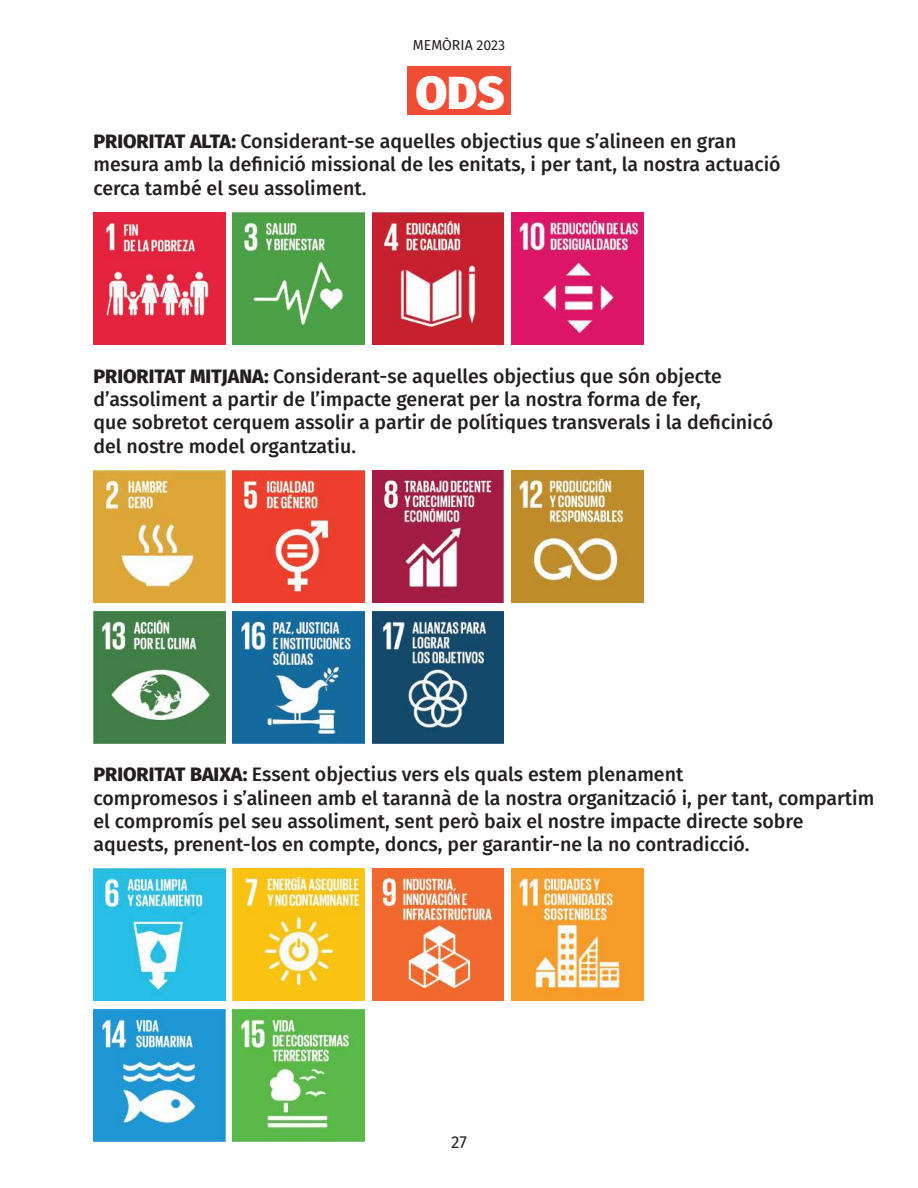
<style>
.page{position:relative;width:918px;height:1188px;background:#fff}
.page>*{position:absolute;margin:0;border:0;box-sizing:border-box;transform-origin:0 0}
.t1{font:800 46.2px "Fira Sans";color:#fff}
.t2{font:500 19.5px/23.4px "Fira Sans";color:#231f20}
.t3{font:16.95px "Fira Sans";color:#231f20}
.t4{font:14.1px "Fira Sans";color:#231f20}
.s1{font-weight:800}
</style>
<div class="page">
<div style="left:407px;top:66px;width:104px;height:49px;background:#ef4d35"></div>
<img style="left:93px;top:213px;width:132px;height:132px">
<img style="left:93px;top:471px;width:132px;height:131px">
<img style="left:93px;top:612px;width:132px;height:132px">
<img style="left:93px;top:869px;width:132px;height:131px">
<img style="left:93px;top:1010px;width:132px;height:132px">
<img style="left:233px;top:869px;width:132px;height:131px">
<img style="left:233px;top:1010px;width:132px;height:132px">
<img style="left:372px;top:869px;width:132px;height:131px">
<img style="left:512px;top:869px;width:131px;height:131px">
<img style="left:233px;top:213px;width:132px;height:132px">
<img style="left:233px;top:471px;width:132px;height:131px">
<img style="left:233px;top:612px;width:132px;height:132px">
<img style="left:372px;top:612px;width:132px;height:132px">
<img style="left:372px;top:213px;width:132px;height:132px">
<img style="left:372px;top:471px;width:132px;height:131px">
<img style="left:512px;top:213px;width:131px;height:132px">
<img style="left:512px;top:471px;width:131px;height:131px">
<p class="t4" style="left:413px;top:35px;width:94px">MEMÒRIA 2023</p>
<h1 class="t1" style="left:415px;top:51px;width:91px">ODS</h1>
<p class="t2" style="left:93px;top:129px;width:689px"><span class="s1">PRIORITAT ALTA:</span> Considerant-se aquelles objectius que s’alineen en gran mesura amb la definició missional de les enitats, i per tant, la nostra actuació cerca també el seu assoliment.</p>
<p class="t2" style="left:93px;top:363px;width:681px"><span class="s1">PRIORITAT MITJANA:</span> Considerant-se aquelles objectius que són objecte d’assoliment a partir de l’impacte generat per la nostra forma de fer,<br>que sobretot cerquem assolir a partir de polítiques transverals i la deficinicó del nostre model organtzatiu.</p>
<p class="t2" style="left:93px;top:762px;width:782px"><span class="s1">PRIORITAT BAIXA:</span> Essent objectius vers els quals estem plenament<br>compromesos i s’alineen amb el tarannà de la nostra organització i, per tant, compartim el compromís pel seu assoliment, sent però baix el nostre impacte directe sobre aquests, prenent-los en compte, doncs, per garantir-ne la no contradicció.</p>
<p class="t3" style="left:451px;top:1129px;width:17px">27</p>
</div>
